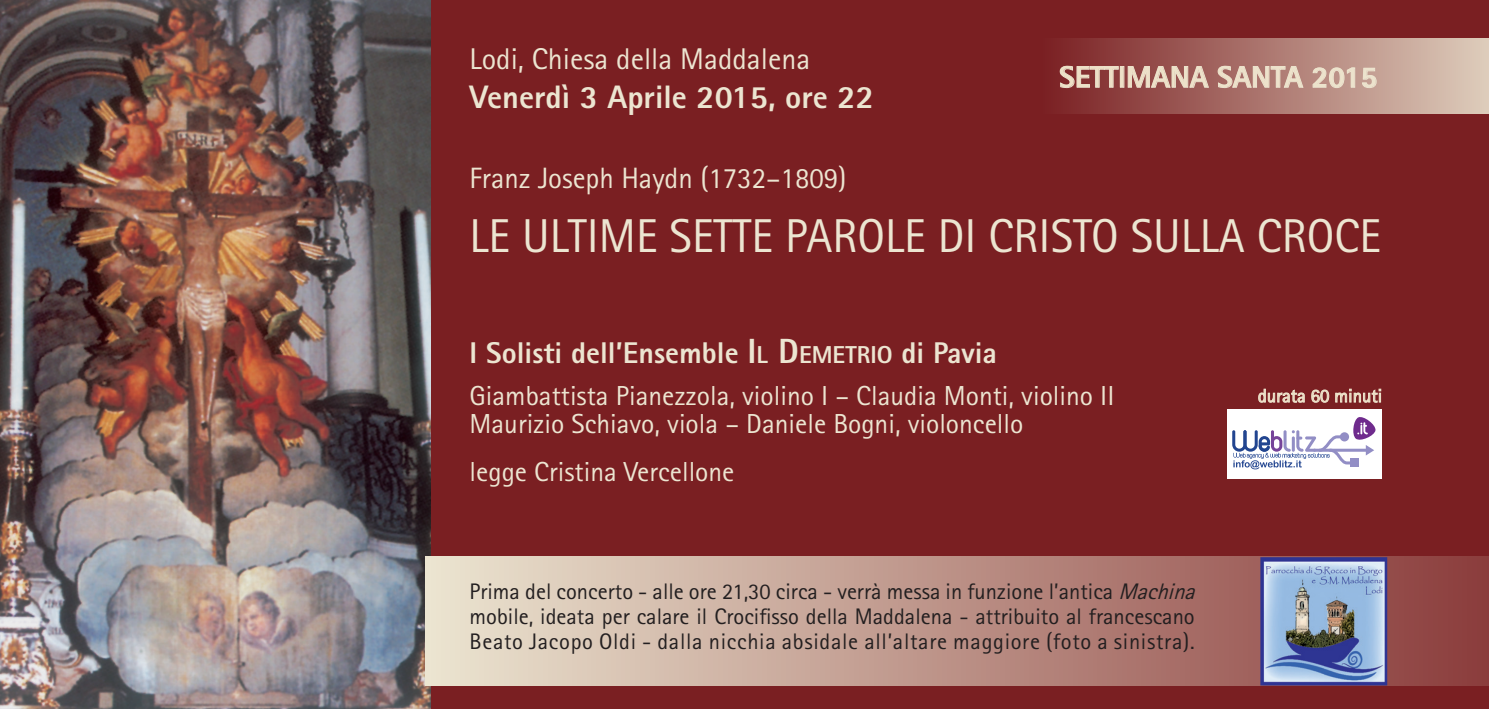
<style>
.page{position:relative;width:1489px;height:709px;background:#fff}
.page>*{position:absolute;margin:0;border:0;box-sizing:border-box;transform-origin:0 0}
.t1{font:47.5px "Rotis Sans Serif";color:#ece5d1}
.t2{font:800 32.5px "Rotis Sans Serif";color:#ece5d1}
.t3{font:800 30px "Rotis Sans Serif";color:#ece5d1}
.t4{font:30px "Rotis Sans Serif";color:#ece5d1}
.t5{font:800 30px "Rotis Sans Serif";color:#eee1c7}
.t6{font:29.5px "Rotis Sans Serif";color:#ece5d1}
.t7{font:27.5px/27.5px "Rotis Sans Serif";color:#ece5d1}
.t8{font:22.5px/25px "Rotis Sans Serif";color:#231f20}
.t9{font:18.75px "Rotis Sans Serif";color:#eee1c7}
.s1{font-size:35px}
.s2{font-size:24.5px}
.s3{font-style:italic}
</style>
<div class="page">
<div style="left:430px;top:0;width:1058px;height:709px;background:#7a1f22"></div>
<img style="left:0;top:0;width:430px;height:709px">
<svg style="left:1059px;top:38px;width:429px;height:76px"></svg>
<svg style="left:425px;top:556px;width:1063px;height:129px"></svg>
<svg style="left:1258px;top:389px;width:46px;height:13px"></svg>
<svg style="left:1311px;top:390px;width:17px;height:12px"></svg>
<svg style="left:1335px;top:389px;width:45px;height:13px"></svg>
<img style="left:1260px;top:557px;width:126px;height:128px">
<div style="left:1226px;top:409px;width:154px;height:69px;background:#fff"></div>
<svg style="left:1232px;top:417px;width:143px;height:52px"></svg>
<h3 class="t4" style="left:469px;top:41px;width:342px">Lodi, Chiesa della Maddalena</h3>
<h2 class="t2" style="left:469px;top:76px;width:405px">Venerdì 3 Aprile 2015, ore 22</h2>
<h3 class="t5" style="left:1059px;top:58px;width:319px">settimana santa 2015</h3>
<h3 class="t6" style="left:469px;top:161px;width:378px">Franz Joseph Haydn (1732–1809)</h3>
<h1 class="t1" style="left:469px;top:208px;width:912px">LE ULTIME SETTE PAROLE DI CRISTO SULLA CROCE</h1>
<h3 class="t3" style="left:469px;top:333px;width:529px">I Solisti dell’Ensemble <span class="s1">I</span><span class="s2">L</span> <span class="s1">D</span><span class="s2">EMETRIO</span> di Pavia</h3>
<p class="t7" style="left:469px;top:382px;width:646px">Giambattista Pianezzola, violino I – Claudia Monti, violino II<br>Maurizio Schiavo, viola – Daniele Bogni, violoncello</p>
<p class="t7" style="left:469px;top:457px;width:266px">legge Cristina Vercellone</p>
<p class="t8" style="left:469px;top:579px;width:733px">Prima del concerto - alle ore 21,30 circa - verrà messa in funzione l’antica <span class="s3">Machina </span>mobile, ideata per calare il Crocifisso della Maddalena - attribuito al francescano<br>Beato Jacopo Oldi - dalla nicchia absidale all’altare maggiore (foto a sinistra).</p>
<p class="t9" style="left:1257px;top:385px;width:126px">durata 60 minuti</p>
</div>
